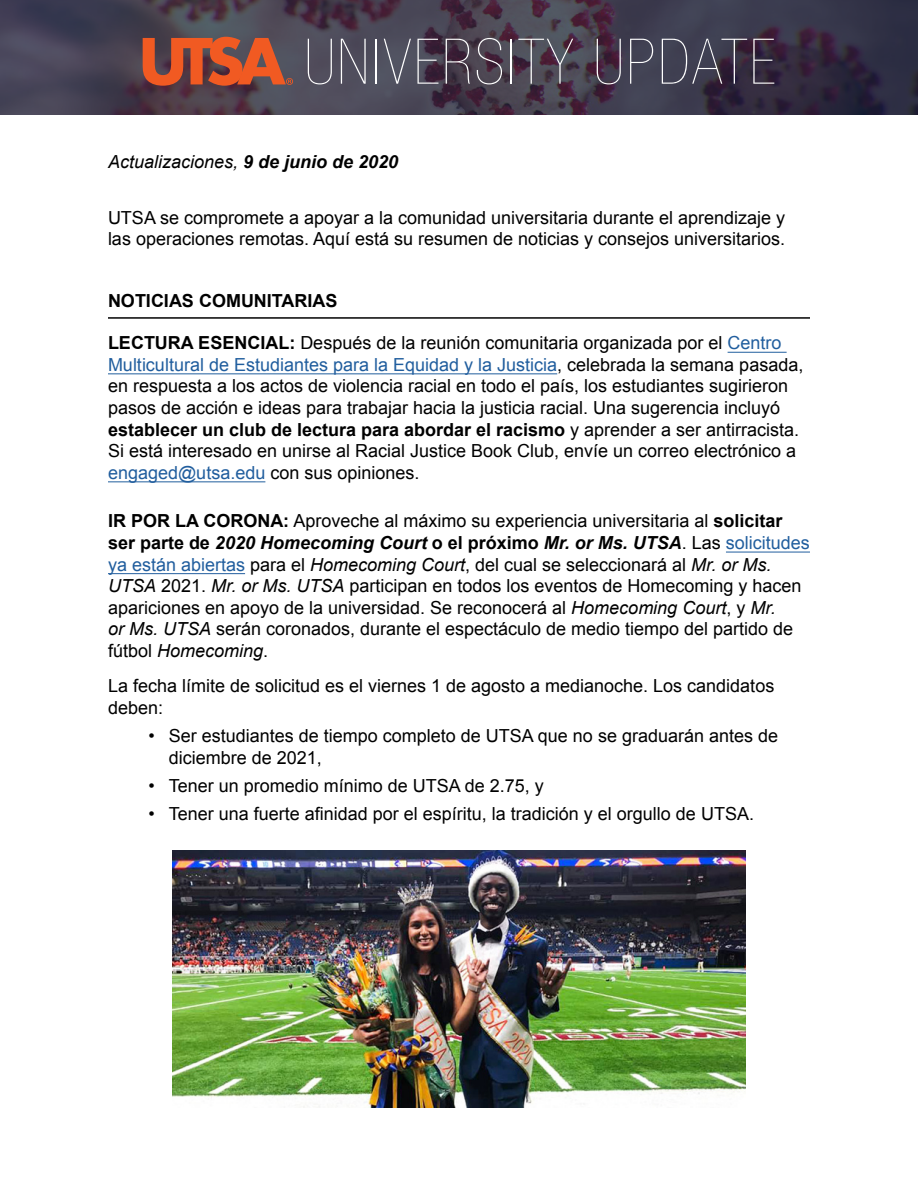
<style>
.page{position:relative;width:918px;height:1188px;background:#fff}
.page>*{position:absolute;margin:0;border:0;box-sizing:border-box;transform-origin:0 0}
.t1{font:200 condensed 63px "Helvetica Neue LT Std";letter-spacing:.04em;color:#fff}
.t2{font:18px/21.6px "Arial";color:#000}
.t3{font:italic 18px "Arial";color:#000}
.t4{font:700 18px "Arial";color:#000}
.s1{font-weight:700}
.s2{color:#215e9e}
.s3{font-weight:700;font-style:italic}
.s4{font-style:italic}
</style>
<div class="page">
<hr style="left:108px;top:318px;width:702px;height:1px;background:#000">
<hr style="left:728px;top:352px;width:59px;height:1px;background:#215e9e">
<hr style="left:108px;top:374px;width:449px;height:1px;background:#215e9e">
<hr style="left:108px;top:482px;width:157px;height:1px;background:#215e9e">
<hr style="left:726px;top:552px;width:84px;height:1px;background:#215e9e">
<hr style="left:108px;top:573px;width:137px;height:1px;background:#215e9e">
<svg style="left:0;top:0;width:918px;height:114px"></svg>
<svg style="left:143px;top:37px;width:150px;height:49px"></svg>
<img style="left:172px;top:850px;width:574px;height:258px">
<h1 class="t1" style="left:305px;top:27px;width:472px">UNIVERSITY UPDATE</h1>
<p class="t3" style="left:108px;top:150px;width:292px">Actualizaciones, <span class="s1">9 de junio de 2020</span></p>
<p class="t2" style="left:108px;top:207px;width:679px">UTSA se compromete a apoyar a la comunidad universitaria durante el aprendizaje y las operaciones remotas. Aquí está su resumen de noticias y consejos universitarios.</p>
<p class="t4" style="left:108px;top:289px;width:231px">NOTICIAS COMUNITARIAS</p>
<p class="t2" style="left:108px;top:332px;width:697px"><span class="s1">LECTURA ESENCIAL:</span> Después de la reunión comunitaria organizada por el <span class="s2">Centro Multicultural de Estudiantes para la Equidad y la Justicia</span>, celebrada la semana pasada, en respuesta a los actos de violencia racial en todo el país, los estudiantes sugirieron pasos de acción e ideas para trabajar hacia la justicia racial. Una sugerencia incluyó <span class="s1">establecer un club de lectura para abordar el racismo</span> y aprender a ser antirracista.<br>Si está interesado en unirse al Racial Justice Book Club, envíe un correo electrónico a <span class="s2">engaged@utsa.edu</span> con sus opiniones.</p>
<p class="t2" style="left:108px;top:511px;width:703px"><span class="s1">IR POR LA CORONA:</span> Aproveche al máximo su experiencia universitaria al <span class="s1">solicitar ser parte de</span> <span class="s3">2020 Homecoming Court</span> <span class="s1">o el próximo</span> <span class="s3">Mr. or Ms. UTSA</span>. Las <span class="s2">solicitudes ya están abiertas</span> para el <span class="s4">Homecoming Court</span>, del cual se seleccionará al <span class="s4">Mr. or Ms.<br>UTSA</span> 2021. <span class="s4">Mr. or Ms. UTSA</span> participan en todos los eventos de Homecoming y hacen apariciones en apoyo de la universidad. Se reconocerá al <span class="s4">Homecoming Court</span>, y <span class="s4">Mr.<br>or Ms. UTSA</span> serán coronados, durante el espectáculo de medio tiempo del partido de fútbol <span class="s4">Homecoming</span>.</p>
<p class="t2" style="left:108px;top:675px;width:668px">La fecha límite de solicitud es el viernes 1 de agosto a medianoche. Los candidatos deben:</p>
<p class="t2" style="left:169px;top:725px;width:611px;text-indent:-20px">• Ser estudiantes de tiempo completo de UTSA que no se graduarán antes de diciembre de 2021,</p>
<p class="t2" style="left:148px;top:775px;width:397px">• Tener un promedio mínimo de UTSA de 2.75, y</p>
<p class="t2" style="left:148px;top:803px;width:607px">• Tener una fuerte afinidad por el espíritu, la tradición y el orgullo de UTSA.</p>
</div>
